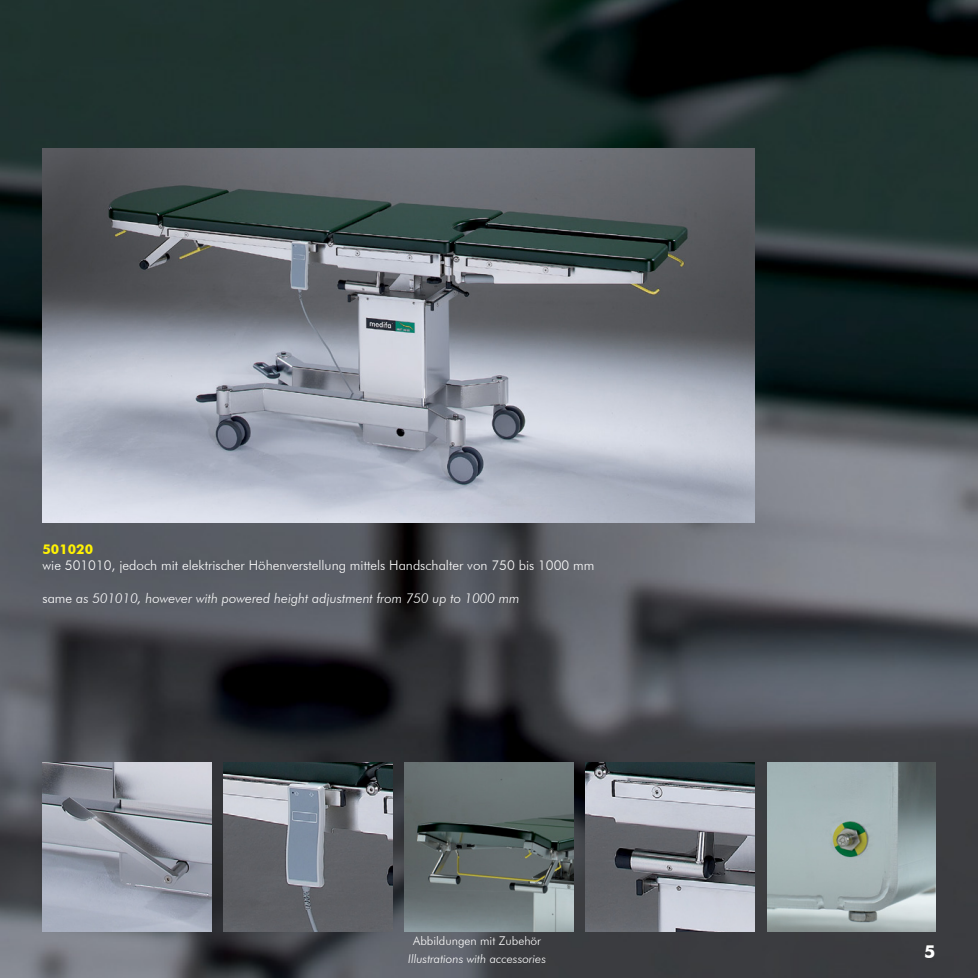
<style>
.page{position:relative;width:978px;height:978px;background:#fff}
.page>*{position:absolute;margin:0;border:0;box-sizing:border-box;transform-origin:0 0}
.t1{font:700 18px "Futura BT";color:#fff}
.t2{font:300 13.5px "Futura BT";color:#fff}
.t3{font:italic 300 13.5px "Futura BT";color:#fff}
.t4{font:700 13.5px "Futura BT";color:#fff203}
.t5{font:italic 300 12px "Futura BT";color:#fff}
.t6{font:300 12px "Futura BT";color:#fff}
.s1{font-style:normal}
</style>
<div class="page">
<img style="left:0;top:0;width:978px;height:978px">
<img style="left:43px;top:763px;width:168px;height:168px">
<img style="left:405px;top:763px;width:168px;height:168px">
<img style="left:43px;top:149px;width:711px;height:374px">
<img style="left:224px;top:763px;width:168px;height:168px">
<img style="left:586px;top:763px;width:168px;height:168px">
<img style="left:767px;top:763px;width:168px;height:168px">
<p class="t4" style="left:43px;top:541px;width:52px">501020</p>
<p class="t2" style="left:43px;top:557px;width:553px">wie 501010, jedoch mit elektrischer Höhenverstellung mittels Handschalter von 750 bis 1000 mm</p>
<p class="t3" style="left:43px;top:590px;width:479px"><span class="s1">same</span> as 501010, however with powered height adjustment from 750 up to 1000 mm</p>
<p class="t6" style="left:413px;top:933px;width:129px">Abbildungen mit Zubehör</p>
<p class="t5" style="left:408px;top:952px;width:140px">Illustrations with accessories</p>
<h1 class="t1" style="left:924px;top:940px;width:13px">5</h1>
</div>
